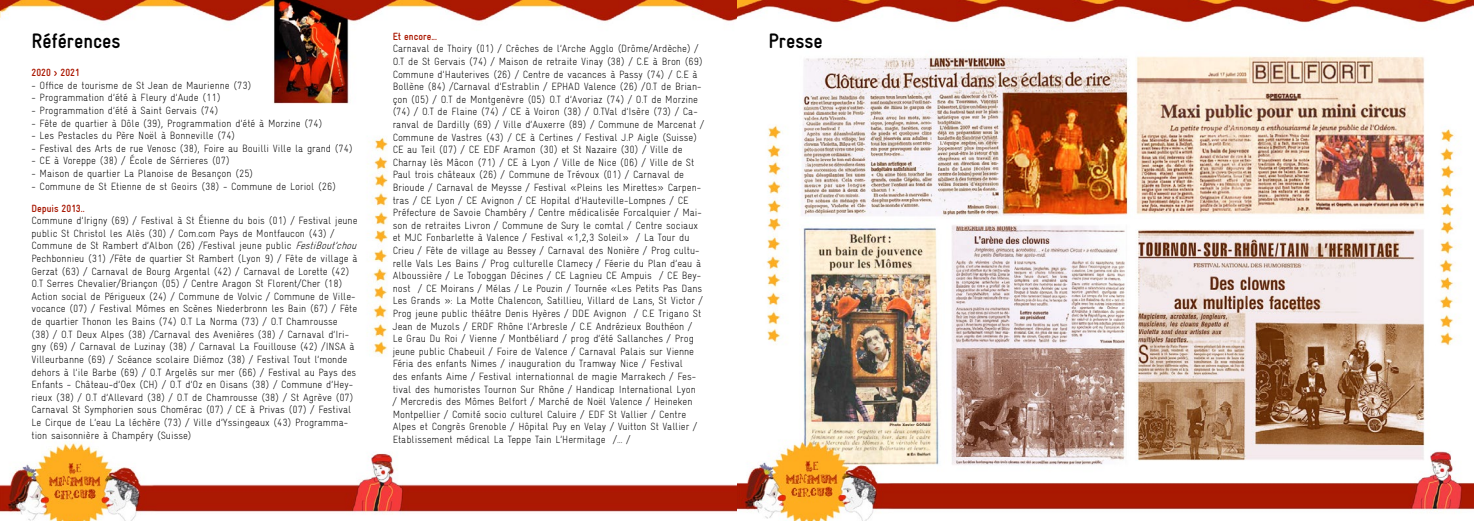
<style>
.page{position:relative;width:1474px;height:521px;background:#fff}
.page>*{position:absolute;margin:0;border:0;box-sizing:border-box;transform-origin:0 0}
.t1{font:700 21px "Gravur Condensed";color:#000}
.t2{font:300 10.5px/12.6px "Gravur Condensed";color:#000101}
.t3{font:300 10.5px/12.6px "Gravur Condensed";color:#000}
.t4{font:700 10.5px "Gravur Condensed";color:#aa1802}
.t5{font:700 10.5px "Gravur Condensed";color:#a81804}
.s1{font-style:italic;color:#000101}
.s2{color:#000101}
.s3{color:#000}
</style>
<div class="page">
<img style="left:0;top:0;width:1473px;height:521px">
<h1 class="t1" style="left:32px;top:29px;width:91px">Références</h1>
<p class="t4" style="left:32px;top:67px;width:50px">2020 &gt; 2021</p>
<p class="t3" style="left:32px;top:79px;width:221px">- Office de tourisme de St Jean de Maurienne (73)</p>
<p class="t3" style="left:32px;top:91px;width:191px">- Programmation d’été à Fleury d’Aude (11)</p>
<p class="t3" style="left:32px;top:104px;width:188px">- Programmation d’été à Saint Gervais (74)</p>
<p class="t3" style="left:32px;top:117px;width:292px">- Fête de quartier à Dôle (39), Programmation d’été à Morzine (74)</p>
<p class="t3" style="left:32px;top:129px;width:205px">- Les Pestacles du Père Noël à Bonneville (74)</p>
<p class="t3" style="left:32px;top:142px;width:323px">- Festival des Arts de rue Venosc (38), Foire au Bouilli Ville la grand (74)</p>
<p class="t3" style="left:32px;top:154px;width:200px">- CE à Voreppe (38) / École de Sérrieres (07)</p>
<p class="t3" style="left:32px;top:167px;width:223px">- Maison de quartier La Planoise de Besançon (25)</p>
<p class="t3" style="left:32px;top:180px;width:306px">- Commune de St Etienne de st Geoirs (38) - Commune de Loriol (26)</p>
<p class="t5" style="left:32px;top:202px;width:55px">Depuis 2013..</p>
<p class="t3" style="left:31px;top:214px;width:330px">Commune d’Irigny (69) / Festival à St Étienne du bois (01) / Festival jeune public St Christol les Alès (30) / Com.com Pays de Montfaucon (43) / Commune de St Rambert d’Albon (26) /Festival jeune public <span class="s1">FestiBout’chou </span><span class="s2">Pechbonnieu (31)</span> /Fête de quartier St Rambert (Lyon 9) / <span class="s2">Fête de village à Gerzat (63)</span> / Carnaval de Bourg Argental (42) / Carnaval de Lorette (42)<br>O.T Serres Chevalier/Briançon (05) / <span class="s2">Centre Aragon St Florent/Cher (18)<br></span>Action social de Périgueux (24) / Commune de Volvic / Commune de Ville&shy;vocance (07) / Festival Mômes en Scènes Niederbronn les Bain (67) / Fête de quartier Thonon les Bains (74) O.T La Norma (73) / O.T Chamrousse<br>(38) / O.T Deux Alpes (38) /Carnaval des Avenières (38) / Carnaval d’Iri&shy;gny (69) / Carnaval de Luzinay (38) / Carnaval La Fouillouse (42) /INSA à Villeurbanne (69) / Scéance scolaire Diémoz (38) / Festival Tout l’monde dehors à l’ile Barbe (69) / O.T Argelès sur mer (66) / Festival au Pays des Enfants - Château-d’Oex (CH) / O.T d’Oz en Oisans (38) / Commune d’Hey&shy;rieux (38) / O.T d’Allevard (38) / O.T de Chamrousse (38) / St Agrève (07)<br>Carnaval St Symphorien sous Chomérac (07) / CE à Privas (07) / Festival Le Cirque de L’eau La léchère (73) / Ville d’Yssingeaux (43) Programma&shy;tion saisonnière à Champéry (Suisse)</p>
<p class="t4" style="left:393px;top:30px;width:46px">Et encore...</p>
<p class="t2" style="left:393px;top:42px;width:313px"><span class="s3">Carnaval de Thoiry (01) / Crêches de l’Arche Agglo (Drôme/Ardèche) / O.T de St Gervais (74) / Maison de retraite Vinay (38) / C.E à Bron (69)<br>Commune d’Hauterives (26) / Centre de vacances à Passy (74) / C.E à Bollène (84) /Carnaval d’Estrablin / EPHAD Valence (26) /O.T de Brian&shy;çon (05) / O.T de Montgenèvre (05) O.T d’Avoriaz (74) / O.T de Morzine (74) / O.T de Flaine (74) /</span> CE à Voiron (38) / O.TVal d’Isère (73) / Ca&shy;ranval de Dardilly (69) / Ville d’Auxerre (89) / Commune de Marcenat / Commune de Vastres (43) / CE à Certines / Festival J.P Aigle (Suisse)<br>CE au Teil (07) / CE EDF Aramon (30) et St Nazaire (30) / Ville de Charnay lès Mâcon (71) / CE à Lyon / Ville de Nice (06) / Ville de St Paul trois châteaux (26) / Commune de Trévoux (01) / Carnaval de Brioude / Carnaval de Meysse / Festival «Pleins les Mirettes» Carpen&shy;tras / CE Lyon / CE Avignon / CE Hopital d’Hauteville-Lompnes / CE Préfecture de Savoie Chambéry / Centre médicalisée Forcalquier / Mai&shy;son de retraites Livron / Commune de Sury le comtal / Centre sociaux et MJC Fonbarlette à Valence / Festival «1,2,3 Soleil» / La Tour du Crieu / Fête de village au Bessey / Carnaval des Nonière / Prog cultu&shy;relle Vals Les Bains / Prog culturelle Clamecy / Féerie du Plan d’eau à Alboussière / Le Toboggan Décines / CE Lagnieu CE Ampuis / CE Bey&shy;nost / CE Moirans / Mélas / Le Pouzin / Tournée «Les Petits Pas Dans Les Grands »: La Motte Chalencon, Satillieu, Villard de Lans, St Victor / Prog jeune public théâtre Denis Hyères / DDE Avignon / C.E Trigano St Jean de Muzols / ERDF Rhône l’Arbresle / C.E Andrézieux Bouthéon / Le Grau Du Roi / Vienne / Montbéliard / prog d’été Sallanches / Prog jeune public Chabeuil / Foire de Valence / Carnaval Palais sur Vienne Féria des enfants Nimes / inauguration du Tramway Nice / Festival<br>des enfants Aime / Festival internationnal de magie Marrakech / Fes&shy;tival des humoristes Tournon Sur Rhône / Handicap International Lyon<br>/ Mercredis des Mômes Belfort / Marché de Noël Valence / Heineken Montpellier / Comité socio culturel Caluire / EDF St Vallier / Centre Alpes et Congrès Grenoble / Hôpital Puy en Velay / Vuitton St Vallier / Etablissement médical La Teppe Tain L’Hermitage /… /</p>
<h1 class="t1" style="left:768px;top:29px;width:56px">Presse</h1>
</div>
